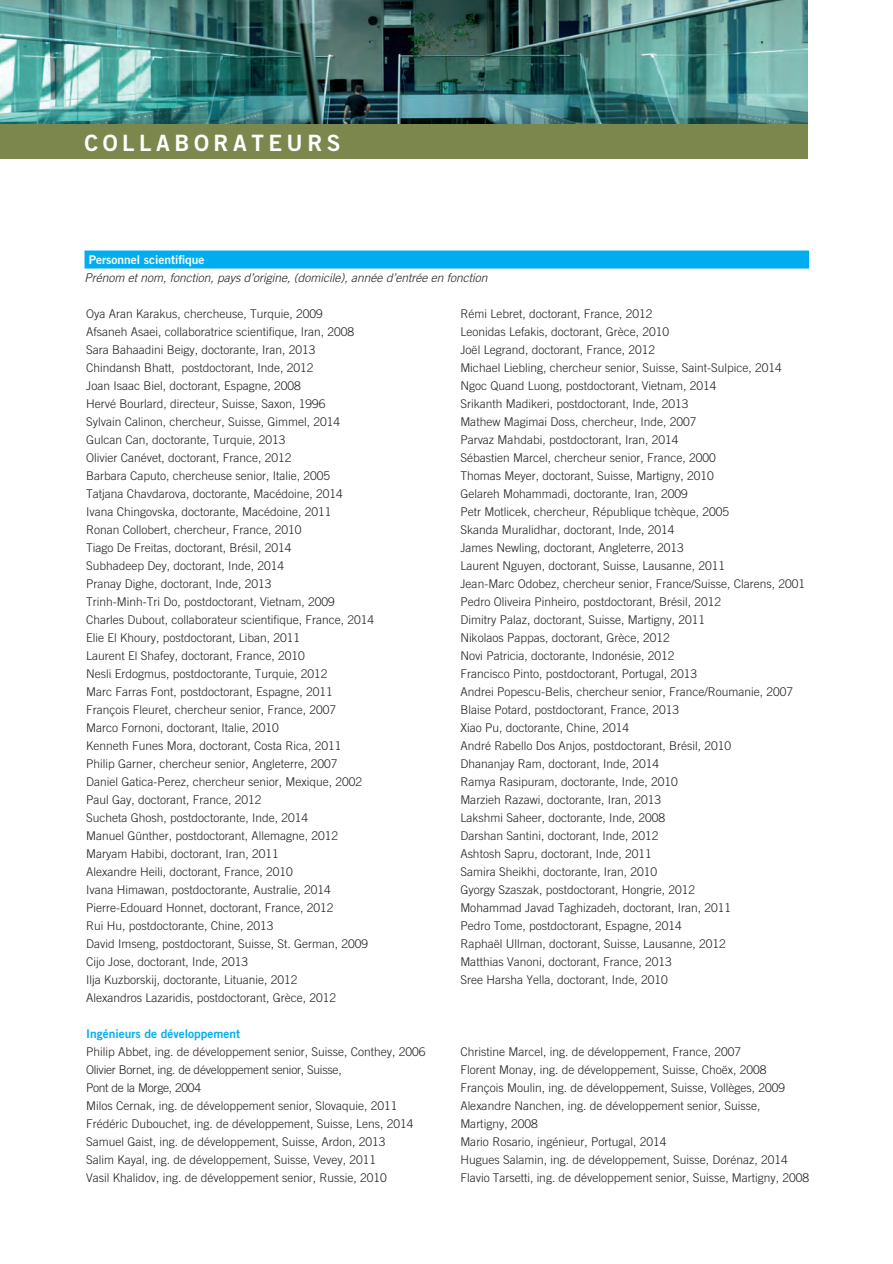
<style>
.page{position:relative;width:893px;height:1264px;background:#fff}
.page>*{position:absolute;margin:0;border:0;box-sizing:border-box;transform-origin:0 0}
.t1{font:22.5px "Trade Gothic Bold Two";letter-spacing:.2em;color:#fff}
.t2{font:300 12px/18px "Trade Gothic";color:#231f20}
.t3{font:italic 300 12px/18px "Trade Gothic";color:#231f20}
.s1{font-family:"Trade Gothic Bold Two";font-weight:400;font-style:normal;color:#fff}
.s2{font-family:"Trade Gothic Bold Two";font-weight:400;color:#00aeef}
</style>
<div class="page">
<img style="left:0;top:0;width:807px;height:124px">
<div style="left:0;top:124px;width:807px;height:34px;background:#7c874e"></div>
<div style="left:84px;top:250px;width:725px;height:18px;background:#00aeef"></div>
<p class="t1" style="left:84px;top:129px;width:258px">COLLABORATEURS</p>
<p class="t3" style="left:85px;top:250px;width:404px;text-indent:4px"><span class="s1">Personnel scientifique<br></span>Prénom et nom, fonction, pays d’origine, (domicile), année d’entrée en fonction</p>
<p class="t2" style="left:86px;top:304px;width:290px">Oya Aran Karakus, chercheuse, Turquie, 2009<br>Afsaneh Asaei, collaboratrice scientifique, Iran, 2008<br>Sara Bahaadini Beigy, doctorante, Iran, 2013<br>Chindansh Bhatt, postdoctorant, Inde, 2012<br>Joan Isaac Biel, doctorant, Espagne, 2008<br>Hervé Bourlard, directeur, Suisse, Saxon, 1996<br>Sylvain Calinon, chercheur, Suisse, Gimmel, 2014<br>Gulcan Can, doctorante, Turquie, 2013<br>Olivier Canévet, doctorant, France, 2012<br>Barbara Caputo, chercheuse senior, Italie, 2005<br>Tatjana Chavdarova, doctorante, Macédoine, 2014<br>Ivana Chingovska, doctorante, Macédoine, 2011<br>Ronan Collobert, chercheur, France, 2010<br>Tiago De Freitas, doctorant, Brésil, 2014<br>Subhadeep Dey, doctorant, Inde, 2014<br>Pranay Dighe, doctorant, Inde, 2013<br>Trinh-Minh-Tri Do, postdoctorant, Vietnam, 2009<br>Charles Dubout, collaborateur scientifique, France, 2014<br>Elie El Khoury, postdoctorant, Liban, 2011<br>Laurent El Shafey, doctorant, France, 2010<br>Nesli Erdogmus, postdoctorante, Turquie, 2012<br>Marc Farras Font, postdoctorant, Espagne, 2011<br>François Fleuret, chercheur senior, France, 2007<br>Marco Fornoni, doctorant, Italie, 2010<br>Kenneth Funes Mora, doctorant, Costa Rica, 2011<br>Philip Garner, chercheur senior, Angleterre, 2007<br>Daniel Gatica-Perez, chercheur senior, Mexique, 2002<br>Paul Gay, doctorant, France, 2012<br>Sucheta Ghosh, postdoctorante, Inde, 2014<br>Manuel Günther, postdoctorant, Allemagne, 2012<br>Maryam Habibi, doctorant, Iran, 2011<br>Alexandre Heili, doctorant, France, 2010<br>Ivana Himawan, postdoctorante, Australie, 2014<br>Pierre-Edouard Honnet, doctorant, France, 2012<br>Rui Hu, postdoctorante, Chine, 2013<br>David Imseng, postdoctorant, Suisse, St. German, 2009<br>Cijo Jose, doctorant, Inde, 2013<br>Ilja Kuzborskij, doctorante, Lituanie, 2012<br>Alexandros Lazaridis, postdoctorant, Grèce, 2012</p>
<p class="t2" style="left:460px;top:304px;width:346px">Rémi Lebret, doctorant, France, 2012<br>Leonidas Lefakis, doctorant, Grèce, 2010<br>Joël Legrand, doctorant, France, 2012<br>Michael Liebling, chercheur senior, Suisse, Saint-Sulpice, 2014<br>Ngoc Quand Luong, postdoctorant, Vietnam, 2014<br>Srikanth Madikeri, postdoctorant, Inde, 2013<br>Mathew Magimai Doss, chercheur, Inde, 2007<br>Parvaz Mahdabi, postdoctorant, Iran, 2014<br>Sébastien Marcel, chercheur senior, France, 2000<br>Thomas Meyer, doctorant, Suisse, Martigny, 2010<br>Gelareh Mohammadi, doctorante, Iran, 2009<br>Petr Motlicek, chercheur, République tchèque, 2005<br>Skanda Muralidhar, doctorant, Inde, 2014<br>James Newling, doctorant, Angleterre, 2013<br>Laurent Nguyen, doctorant, Suisse, Lausanne, 2011<br>Jean-Marc Odobez, chercheur senior, France/Suisse, Clarens, 2001<br>Pedro Oliveira Pinheiro, postdoctorant, Brésil, 2012<br>Dimitry Palaz, doctorant, Suisse, Martigny, 2011<br>Nikolaos Pappas, doctorant, Grèce, 2012<br>Novi Patricia, doctorante, Indonésie, 2012<br>Francisco Pinto, postdoctorant, Portugal, 2013<br>Andrei Popescu-Belis, chercheur senior, France/Roumanie, 2007<br>Blaise Potard, postdoctorant, France, 2013<br>Xiao Pu, doctorante, Chine, 2014<br>André Rabello Dos Anjos, postdoctorant, Brésil, 2010<br>Dhananjay Ram, doctorant, Inde, 2014<br>Ramya Rasipuram, doctorante, Inde, 2010<br>Marzieh Razawi, doctorante, Iran, 2013<br>Lakshmi Saheer, doctorante, Inde, 2008<br>Darshan Santini, doctorant, Inde, 2012<br>Ashtosh Sapru, doctorant, Inde, 2011<br>Samira Sheikhi, doctorante, Iran, 2010<br>Gyorgy Szaszak, postdoctorant, Hongrie, 2012<br>Mohammad Javad Taghizadeh, doctorant, Iran, 2011<br>Pedro Tome, postdoctorant, Espagne, 2014<br>Raphaël Ullman, doctorant, Suisse, Lausanne, 2012<br>Matthias Vanoni, doctorant, France, 2013<br>Sree Harsha Yella, doctorant, Inde, 2010</p>
<p class="t2" style="left:86px;top:1024px;width:341px"><span class="s2">Ingénieurs de développement<br></span>Philip Abbet, ing. de développement senior, Suisse, Conthey, 2006<br>Olivier Bornet, ing. de développement senior, Suisse,<br>Pont de la Morge, 2004<br>Milos Cernak, ing. de développement senior, Slovaquie, 2011<br>Frédéric Dubouchet, ing. de développement, Suisse, Lens, 2014<br>Samuel Gaist, ing. de développement, Suisse, Ardon, 2013<br>Salim Kayal, ing. de développement, Suisse, Vevey, 2011<br>Vasil Khalidov, ing. de développement senior, Russie, 2010</p>
<p class="t2" style="left:460px;top:1042px;width:350px">Christine Marcel, ing. de développement, France, 2007<br>Florent Monay, ing. de développement, Suisse, Choëx, 2008<br>François Moulin, ing. de développement, Suisse, Vollèges, 2009<br>Alexandre Nanchen, ing. de développement senior, Suisse, Martigny, 2008<br>Mario Rosario, ingénieur, Portugal, 2014<br>Hugues Salamin, ing. de développement, Suisse, Dorénaz, 2014<br>Flavio Tarsetti, ing. de développement senior, Suisse, Martigny, 2008</p>
</div>
